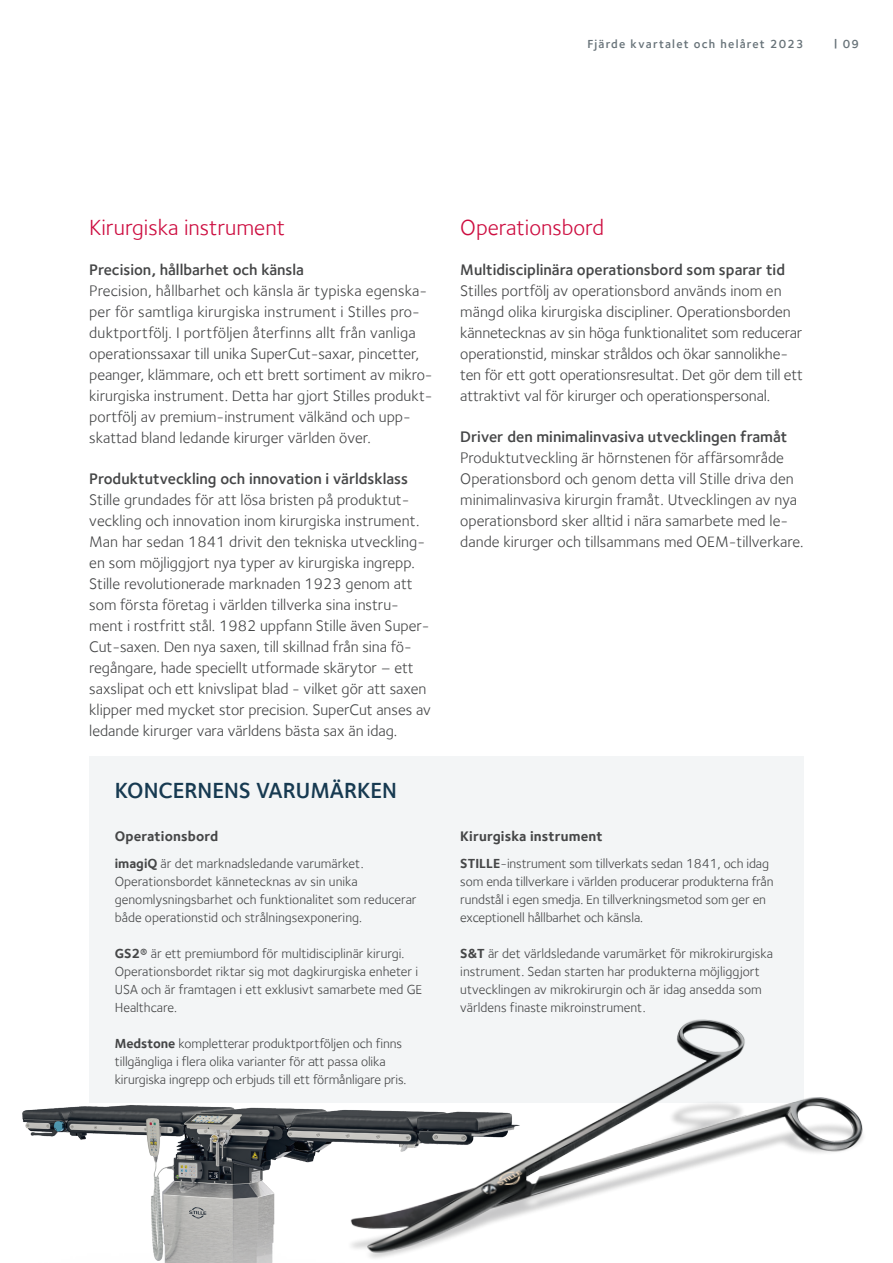
<style>
.page{position:relative;width:893px;height:1263px;background:#fff}
.page>*{position:absolute;margin:0;border:0;box-sizing:border-box;transform-origin:0 0}
.t1{font:22.5px "Foundry Sterling";color:#cd0d40}
.box_04_H1{font:600 22.5px "Foundry Sterling";color:#173a51}
.bodytext{font:15.75px/21px "Foundry Sterling";color:#454647}
.H3_after_H2{font:600 15.75px "Foundry Sterling";color:#454647}
.note_H3{font:700 14.25px "Foundry Sterling";letter-spacing:.01em;color:#454647}
.box_04_bodytext{font:13.5px/18px "Foundry Sterling";color:#454647}
.t2{font:600 12px "Foundry Sterling";letter-spacing:.1em;color:#687379}
.s1{font-weight:700}
</style>
<div class="page">
<div style="left:89px;top:756px;width:715px;height:346px;background:#f3f5f6"></div>
<img style="left:521px;top:1019px;width:342px;height:196px">
<img style="left:22px;top:1102px;width:499px;height:161px">
<p class="t2" style="left:587px;top:37px;width:218px">Fjärde kvartalet och helåret 2023</p>
<p class="t2" style="left:834px;top:37px;width:26px">| 09</p>
<h2 class="t1" style="left:89px;top:215px;width:197px">Kirurgiska instrument</h2>
<p class="H3_after_H2" style="left:89px;top:261px;width:216px">Precision, hållbarhet och känsla</p>
<p class="bodytext" style="left:89px;top:280px;width:345px">Precision, hållbarhet och känsla är typiska egenska&shy;per för samtliga kirurgiska instrument i Stilles pro&shy;duktportfölj. I portföljen återfinns allt från vanliga operationssaxar till unika SuperCut-saxar, pincetter, peanger, klämmare, och ett brett sortiment av mikro&shy;kirurgiska instrument. Detta har gjort Stilles produkt&shy;portfölj av premium-instrument välkänd och upp&shy;skattad bland ledande kirurger världen över.</p>
<h3 class="H3_after_H2" style="left:89px;top:469px;width:320px">Produktutveckling och innovation i världsklass</h3>
<p class="bodytext" style="left:89px;top:489px;width:343px">Stille grundades för att lösa bristen på produktut&shy;veckling och innovation inom kirurgiska instrument.<br>Man har sedan 1841 drivit den tekniska utveckling&shy;en som möjliggjort nya typer av kirurgiska ingrepp.<br>Stille revolutionerade marknaden 1923 genom att som första företag i världen tillverka sina instru&shy;ment i rostfritt stål. 1982 uppfann Stille även Super-Cut-saxen. Den nya saxen, till skillnad från sina fö&shy;regångare, hade speciellt utformade skärytor – ett saxslipat och ett knivslipat blad - vilket gör att saxen klipper med mycket stor precision. SuperCut anses av ledande kirurger vara världens bästa sax än idag.</p>
<p class="box_04_H1" style="left:115px;top:777px;width:284px">KONCERNENS VARUMÄRKEN</p>
<p class="note_H3" style="left:115px;top:828px;width:105px">Operationsbord</p>
<p class="box_04_bodytext" style="left:115px;top:854px;width:303px"><span class="s1">imagiQ</span> är det marknadsledande varumärket.<br>Operationsbordet kännetecknas av sin unika genomlysningsbarhet och funktionalitet som reducerar både operationstid och strålningsexponering.</p>
<p class="box_04_bodytext" style="left:115px;top:944px;width:309px"><span class="s1">GS2®</span> är ett premiumbord för multidisciplinär kirurgi.<br>Operationsbordet riktar sig mot dagkirurgiska enheter i USA och är framtagen i ett exklusivt samarbete med GE Healthcare.</p>
<p class="box_04_bodytext" style="left:115px;top:1034px;width:293px"><span class="s1">Medstone</span> kompletterar produktportföljen och finns tillgängliga i flera olika varianter för att passa olika kirurgiska ingrepp och erbjuds till ett förmånligare pris.</p>
<h2 class="t1" style="left:460px;top:215px;width:145px">Operationsbord</h2>
<p class="H3_after_H2" style="left:460px;top:261px;width:326px">Multidisciplinära operationsbord som sparar tid</p>
<p class="bodytext" style="left:460px;top:280px;width:344px">Stilles portfölj av operationsbord används inom en mängd olika kirurgiska discipliner. Operationsborden kännetecknas av sin höga funktionalitet som reducerar operationstid, minskar stråldos och ökar sannolikhe&shy;ten för ett gott operationsresultat. Det gör dem till ett attraktivt val för kirurger och operationspersonal.</p>
<h3 class="H3_after_H2" style="left:460px;top:427px;width:329px">Driver den minimalinvasiva utvecklingen framåt</h3>
<p class="bodytext" style="left:460px;top:447px;width:345px">Produktutveckling är hörnstenen för affärsområde Operationsbord och genom detta vill Stille driva den minimalinvasiva kirurgin framåt. Utvecklingen av nya operationsbord sker alltid i nära samarbete med le&shy;dande kirurger och tillsammans med OEM-tillverkare.</p>
<p class="note_H3" style="left:460px;top:828px;width:144px">Kirurgiska instrument</p>
<p class="box_04_bodytext" style="left:460px;top:854px;width:315px"><span class="s1">STILLE</span>-instrument som tillverkats sedan 1841, och idag som enda tillverkare i världen producerar produkterna från rundstål i egen smedja. En tillverkningsmetod som ger en exceptionell hållbarhet och känsla.</p>
<p class="box_04_bodytext" style="left:460px;top:944px;width:314px"><span class="s1">S&amp;T</span> är det världsledande varumärket för mikrokirurgiska instrument. Sedan starten har produkterna möjliggjort utvecklingen av mikrokirurgin och är idag ansedda som världens finaste mikroinstrument.</p>
</div>
